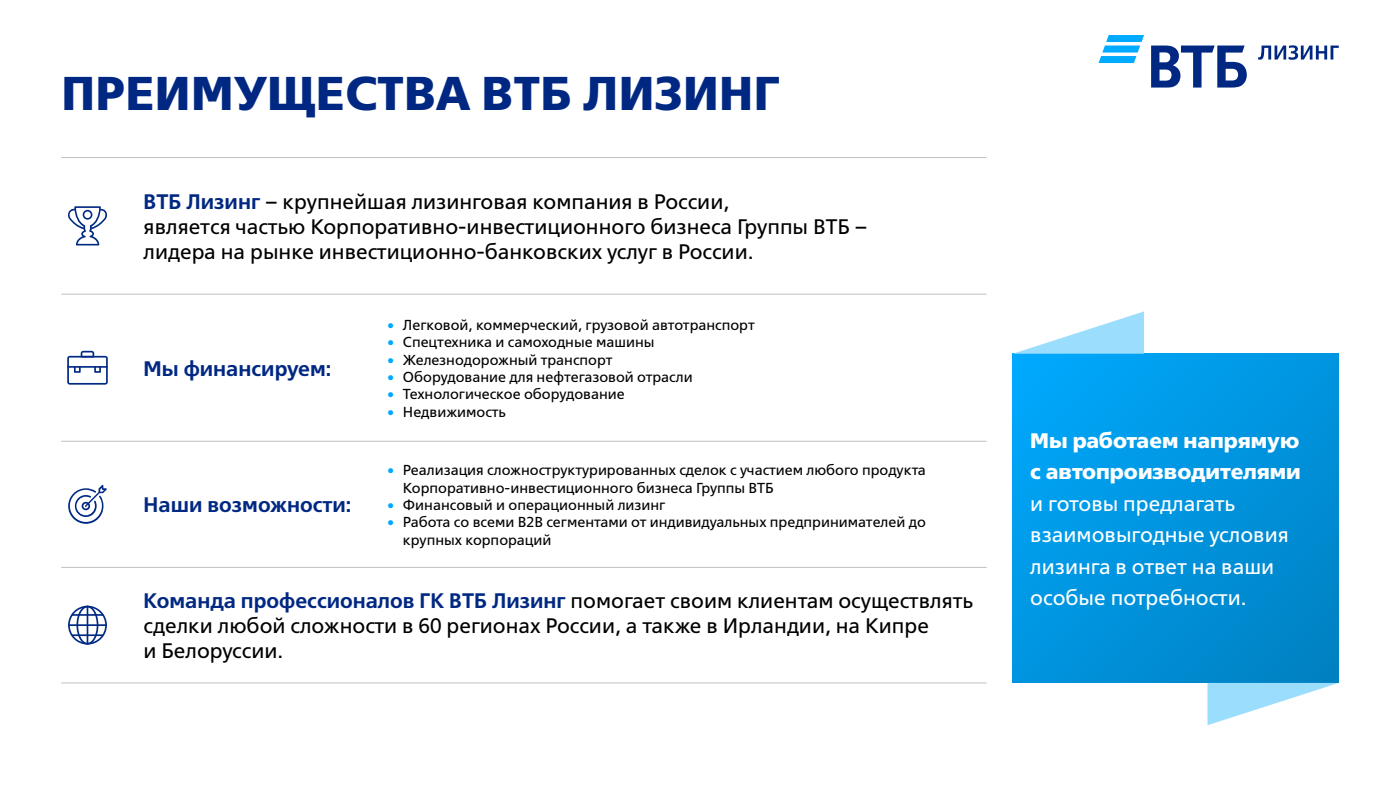
<style>
.page{position:relative;width:1400px;height:788px;background:#fff}
.page>*{position:absolute;margin:0;border:0;box-sizing:border-box;transform-origin:0 0}
.t1{font:700 47.25px "VTB Group";letter-spacing:.01em;color:#002882}
.t2{font:21px/25.2px "VTB Group";color:#000}
.t3{font:21px/31.5px "VTB Group";color:#fff}
.t4{font:700 21px/31.5px "VTB Group";color:#fff}
.t5{font:600 21px "VTB Group";color:#002882}
.t6{font:14.44px/17.3px "VTB Group";color:#000}
.s1{font-weight:600;color:#002882}
.s2{color:#0af}
</style>
<div class="page">
<svg style="left:1099px;top:35px;width:45px;height:28px"></svg>
<svg style="left:1151px;top:45px;width:188px;height:42px"></svg>
<hr style="left:61px;top:294px;width:926px;height:1px;background:#bfbfbf">
<hr style="left:61px;top:157px;width:926px;height:1px;background:#bfbfbf">
<hr style="left:61px;top:441px;width:926px;height:1px;background:#bfbfbf">
<hr style="left:61px;top:567px;width:926px;height:1px;background:#bfbfbf">
<hr style="left:61px;top:682px;width:926px;height:1px;background:#bfbfbf">
<svg style="left:68px;top:206px;width:39px;height:39px"></svg>
<svg style="left:68px;top:484px;width:39px;height:39px"></svg>
<svg style="left:67px;top:351px;width:41px;height:33px"></svg>
<svg style="left:68px;top:605px;width:39px;height:39px"></svg>
<hr style="left:87px;top:605px;width:1px;height:39px;background:#002982">
<hr style="left:68px;top:624px;width:39px;height:2px;background:#002982">
<hr style="left:71px;top:614px;width:33px;height:1px;background:#002982">
<hr style="left:71px;top:634px;width:33px;height:2px;background:#002982">
<svg style="left:1013px;top:354px;width:326px;height:328px;background:#0094df"></svg>
<svg style="left:1208px;top:682px;width:131px;height:43px"></svg>
<svg style="left:1013px;top:311px;width:131px;height:43px"></svg>
<p class="t1" style="left:61px;top:63px;width:719px">ПРЕИМУЩЕСТВА ВТБ ЛИЗИНГ</p>
<p class="t2" style="left:144px;top:188px;width:725px"><span class="s1">ВТБ Лизинг</span> – крупнейшая лизинговая компания в России,<br>является частью Корпоративно-инвестиционного бизнеса Группы ВТБ – лидера на рынке инвестиционно-банковских услуг в России.</p>
<p class="t5" style="left:144px;top:355px;width:189px">Мы финансируем:</p>
<p class="t5" style="left:144px;top:491px;width:209px">Наши возможности:</p>
<p class="t6" style="left:387px;top:316px;width:369px"><span class="s2">•</span> Легковой, коммерческий, грузовой автотранспорт</p>
<p class="t6" style="left:387px;top:333px;width:269px"><span class="s2">•</span> Спецтехника и самоходные машины</p>
<p class="t6" style="left:387px;top:350px;width:227px"><span class="s2">•</span> Железнодорожный транспорт</p>
<p class="t6" style="left:387px;top:368px;width:307px"><span class="s2">•</span> Оборудование для нефтегазовой отрасли</p>
<p class="t6" style="left:387px;top:385px;width:239px"><span class="s2">•</span> Технологическое оборудование</p>
<p class="t6" style="left:387px;top:402px;width:120px"><span class="s2">•</span> Недвижимость</p>
<p class="t6" style="left:403px;top:461px;width:524px;text-indent:-16px"><span class="s2">•</span> Реализация сложноструктурированных сделок с участием любого продукта<br>Корпоративно-инвестиционного бизнеса Группы ВТБ</p>
<p class="t6" style="left:387px;top:495px;width:280px"><span class="s2">•</span> Финансовый и операционный лизинг</p>
<p class="t6" style="left:403px;top:513px;width:524px;text-indent:-16px"><span class="s2">•</span> Работа со всеми B2B сегментами от индивидуальных предпринимателей до крупных корпораций</p>
<p class="t2" style="left:144px;top:587px;width:831px"><span class="s1">Команда профессионалов ГК ВТБ Лизинг</span> помогает своим клиентам осуществлять сделки любой сложности в 60 регионах России, а также в Ирландии, на Кипре<br>и Белоруссии.</p>
<p class="t4" style="left:1030px;top:424px;width:272px">Мы работаем напрямую с автопроизводителями</p>
<p class="t3" style="left:1030px;top:487px;width:260px">и готовы предлагать взаимовыгодные условия лизинга в ответ на ваши особые потребности.</p>
</div>
